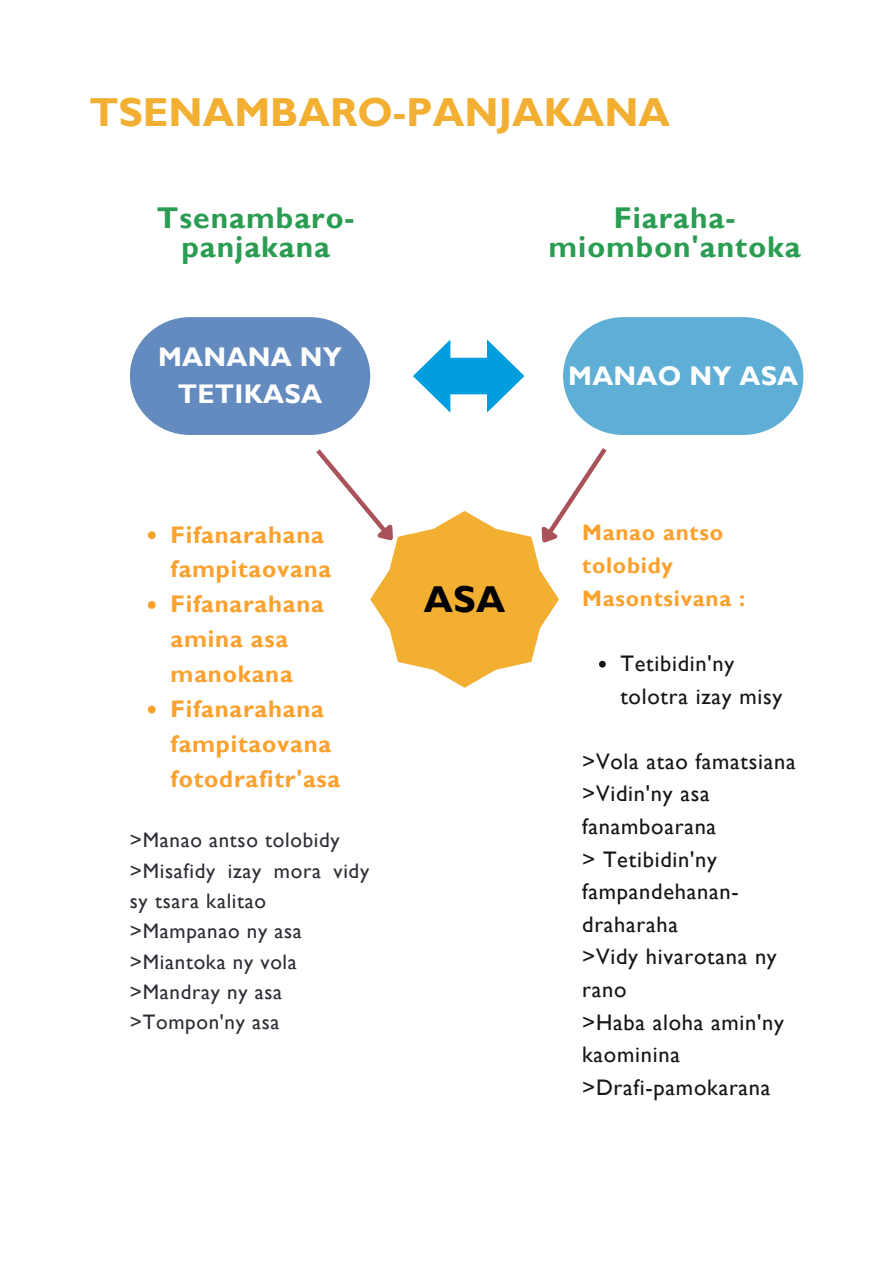
<style>
.page{position:relative;width:893px;height:1264px;background:#fff}
.page>*{position:absolute;margin:0;border:0;box-sizing:border-box;transform-origin:0 0}
.t1{font:700 40.5px "Gill Sans";color:#f2af32}
.t2{font:700 37.5px "Gill Sans";color:#000}
.t3{font:700 30px/29.2px "Gill Sans";letter-spacing:.035em;color:#2b9d52;text-align:center}
.t4{font:700 27px/37px "Gill Sans";letter-spacing:.01em;color:#fff;text-align:center}
.t5{font:700 24px/34.8px "Gill Sans";letter-spacing:.035em;color:#faa12e}
.t6{font:22.5px/32.5px "Gill Sans";letter-spacing:.035em;color:#171615}
.t7{font:700 22.5px/32.5px "Gill Sans";letter-spacing:.035em;color:#faa12e}
.t8{font:21px/30.3px "Gill Sans";letter-spacing:.035em;color:#2c2e35}
</style>
<div class="page">
<svg style="left:130px;top:317px;width:240px;height:118px;background:#7397c5"></svg>
<svg style="left:563px;top:317px;width:240px;height:118px;background:#6fb6d9"></svg>
<svg style="left:413px;top:339px;width:111px;height:73px"></svg>
<svg style="left:148px;top:531px;width:8px;height:8px"></svg>
<svg style="left:148px;top:601px;width:8px;height:8px"></svg>
<svg style="left:148px;top:705px;width:8px;height:8px"></svg>
<svg style="left:316px;top:448px;width:291px;height:239px"></svg>
<p class="t1" style="left:89px;top:88px;width:582px">TSENAMBARO-PANJAKANA</p>
<p class="t3" style="left:157px;top:203px;width:199px">Tsenambaro&shy;panjakana</p>
<p class="t4" style="left:158px;top:337px;width:185px">MANANA NY<br>TETIKASA</p>
<p class="t5" style="left:171px;top:516px;width:162px">Fifanarahana fampitaovana</p>
<p class="t5" style="left:171px;top:586px;width:155px">Fifanarahana amina asa manokana</p>
<p class="t5" style="left:171px;top:691px;width:171px">Fifanarahana fampitaovana fotodrafitr'asa</p>
<p class="t8" style="left:130px;top:824px;width:211px">&gt;Manao antso tolobidy</p>
<p class="t8" style="left:130px;top:855px;width:241px">&gt;Misafidy izay mora vidy sy tsara kalitao</p>
<p class="t8" style="left:130px;top:915px;width:173px">&gt;Mampanao ny asa</p>
<p class="t8" style="left:130px;top:946px;width:168px">&gt;Miantoka ny vola</p>
<p class="t8" style="left:130px;top:976px;width:154px">&gt;Mandray ny asa</p>
<p class="t8" style="left:130px;top:1006px;width:151px">&gt;Tompon'ny asa</p>
<p class="t3" style="left:548px;top:203px;width:253px">Fiaraha&shy;miombon'antoka</p>
<p class="t4" style="left:568px;top:356px;width:231px">MANAO NY ASA</p>
<p class="t2" style="left:423px;top:577px;width:83px">ASA</p>
<p class="t7" style="left:582px;top:516px;width:142px">Manao antso tolobidy</p>
<p class="t7" style="left:582px;top:581px;width:164px">Masontsivana :</p>
<p class="t6" style="left:620px;top:646px;width:163px">Tetibidin'ny tolotra izay misy</p>
<p class="t6" style="left:582px;top:744px;width:215px">&gt;Vola atao famatsiana</p>
<p class="t6" style="left:582px;top:777px;width:135px">&gt;Vidin'ny asa fanamboarana</p>
<p class="t6" style="left:582px;top:842px;width:158px">&gt; Tetibidin'ny fampandehanan&shy;draharaha</p>
<p class="t6" style="left:582px;top:940px;width:196px">&gt;Vidy hivarotana ny rano</p>
<p class="t6" style="left:582px;top:1005px;width:203px">&gt;Haba aloha amin'ny kaominina</p>
<p class="t6" style="left:582px;top:1070px;width:190px">&gt;Drafi-pamokarana</p>
</div>
